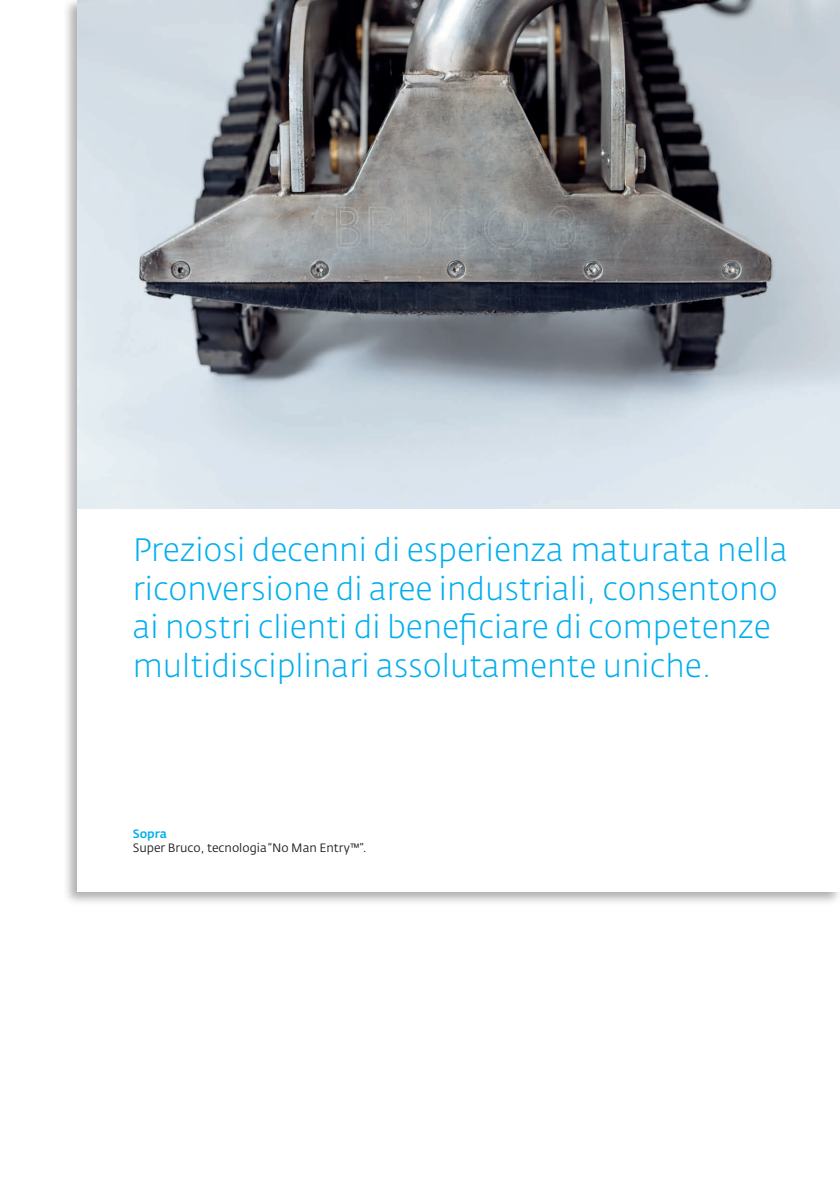
<style>
.page{position:relative;width:840px;height:1191px;background:#fff}
.page>*{position:absolute;margin:0;border:0;box-sizing:border-box;transform-origin:0 0}
.t1{font:300 32px/38.4px "Fedra Sans Std";color:#00aeef}
.t2{font:12px "Fedra Sans Std";color:#231f20}
.t3{font:500 12px "Fedra Sans Std";color:#00aeef}
</style>
<div class="page">
<div style="left:63px;top:0;width:776px;height:906px;background:#231f20;opacity:.36"></div>
<div style="left:77px;top:0;width:762px;height:891px;background:#fff"></div>
<img style="left:77px;top:0;width:762px;height:508px">
<p class="t1" style="left:133px;top:531px;width:656px">Preziosi decenni di esperienza maturata nella riconversione di aree industriali, consentono ai nostri clienti di beneficiare di competenze multidisciplinari assolutamente uniche.</p>
<p class="t3" style="left:133px;top:826px;width:36px">Sopra</p>
<p class="t2" style="left:133px;top:840px;width:235px">Super Bruco, tecnologia “No Man Entry™”.</p>
</div>
